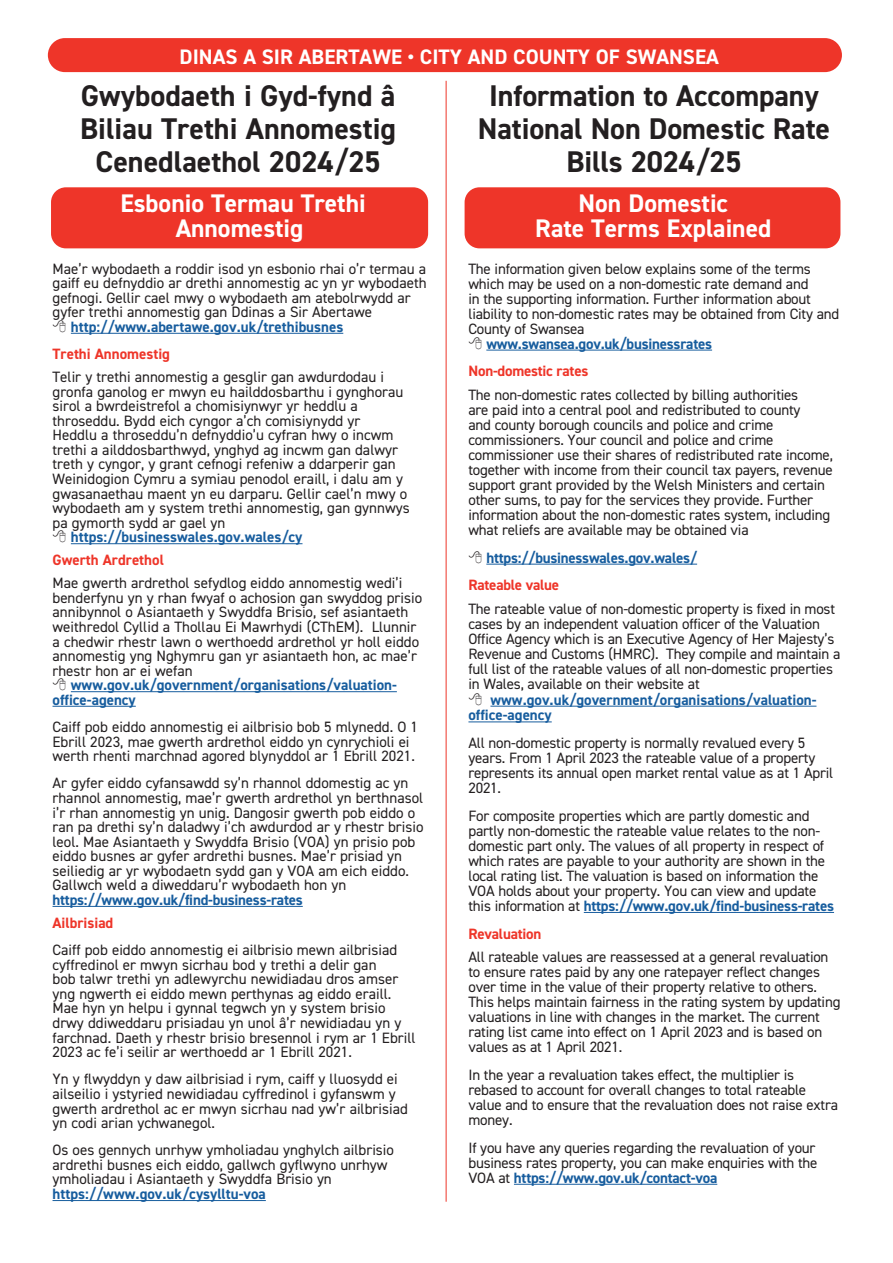
<style>
.page{position:relative;width:893px;height:1263px;background:#fff}
.page>*{position:absolute;margin:0;border:0;box-sizing:border-box;transform-origin:0 0}
.t1{font:700 30px/33px "DIN2014";color:#231f20;text-align:center}
.t2{font:700 25.5px/25.5px "DIN2014";color:#fff;text-align:center}
.t3{font:700 21px "DIN2014";color:#fff}
.t4{font:15px/14.5px "DIN2014";color:#231f20}
.t5{font:700 15px/14.5px "DIN2014";color:#175d9e}
.t6{font:700 15px "DIN2014";color:#ee3529}
.s1{font-weight:700;color:#175d9e}
</style>
<div class="page">
<div style="left:465px;top:187px;width:375px;height:61px;background:#ee3529;border-radius:15px"></div>
<hr style="left:446px;top:81px;width:1px;height:1121px;background:#ee3529">
<div style="left:48px;top:38px;width:794px;height:34px;background:#ee3529;border-radius:17px"></div>
<div style="left:51px;top:187px;width:377px;height:61px;background:#ee3529;border-radius:15px"></div>
<hr style="left:71px;top:333px;width:272px;height:1px;background:#175d9e">
<hr style="left:71px;top:543px;width:231px;height:1px;background:#175d9e">
<hr style="left:71px;top:691px;width:326px;height:1px;background:#175d9e">
<hr style="left:53px;top:706px;width:83px;height:1px;background:#175d9e">
<hr style="left:53px;top:906px;width:250px;height:1px;background:#175d9e">
<hr style="left:53px;top:1200px;width:213px;height:1px;background:#175d9e">
<hr style="left:486px;top:350px;width:226px;height:1px;background:#175d9e">
<hr style="left:486px;top:564px;width:211px;height:1px;background:#175d9e">
<hr style="left:490px;top:706px;width:326px;height:1px;background:#175d9e">
<hr style="left:468px;top:721px;width:84px;height:1px;background:#175d9e">
<hr style="left:584px;top:912px;width:250px;height:1px;background:#175d9e">
<hr style="left:514px;top:1184px;width:203px;height:1px;background:#175d9e">
<h3 class="t3" style="left:180px;top:42px;width:541px">DINAS A SIR ABERTAWE • CITY AND COUNTY OF SWANSEA</h3>
<h1 class="t1" style="left:80px;top:78px;width:317px">Gwybodaeth i Gyd-fynd â<br>Biliau Trethi Annomestig<br>Cenedlaethol 2024/25</h1>
<h2 class="t2" style="left:120px;top:190px;width:247px">Esbonio Termau Trethi<br>Annomestig</h2>
<p class="t4" style="left:53px;top:261px;width:376px">Mae’r wybodaeth a roddir isod yn esbonio rhai o’r termau a gaiff eu defnyddio ar drethi annomestig ac yn yr wybodaeth gefnogi. Gellir cael mwy o wybodaeth am atebolrwydd ar gyfer trethi annomestig gan Ddinas a Sir Abertawe</p>
<p class="t5" style="left:71px;top:319px;width:274px">http://www.abertawe.gov.uk/trethibusnes</p>
<p class="t6" style="left:53px;top:344px;width:119px">Trethi Annomestig</p>
<p class="t4" style="left:53px;top:369px;width:359px">Telir y trethi annomestig a gesglir gan awdurdodau i gronfa ganolog er mwyn eu hailddosbarthu i gynghorau sirol a bwrdeistrefol a chomisiynwyr yr heddlu a throseddu. Bydd eich cyngor a’ch comisiynydd yr<br>Heddlu a throseddu’n defnyddio’u cyfran hwy o incwm trethi a ailddosbarthwyd, ynghyd ag incwm gan dalwyr treth y cyngor, y grant cefnogi refeniw a ddarperir gan Weinidogion Cymru a symiau penodol eraill, i dalu am y gwasanaethau maent yn eu darparu. Gellir cael’n mwy o wybodaeth am y system trethi annomestig, gan gynnwys pa gymorth sydd ar gael yn</p>
<p class="t5" style="left:71px;top:530px;width:233px">https://businesswales.gov.wales/cy</p>
<p class="t6" style="left:53px;top:550px;width:113px">Gwerth Ardrethol</p>
<p class="t4" style="left:53px;top:576px;width:371px">Mae gwerth ardrethol sefydlog eiddo annomestig wedi’i benderfynu yn y rhan fwyaf o achosion gan swyddog prisio annibynnol o Asiantaeth y Swyddfa Brisio, sef asiantaeth weithredol Cyllid a Thollau Ei Mawrhydi (CThEM). Llunnir a chedwir rhestr lawn o werthoedd ardrethol yr holl eiddo annomestig yng Nghymru gan yr asiantaeth hon, ac mae’r rhestr hon ar ei wefan</p>
<p class="t5" style="left:53px;top:677px;width:346px;text-indent:18px">www.gov.uk/government/organisations/valuation&shy;office-agency</p>
<p class="t4" style="left:53px;top:719px;width:367px">Caiff pob eiddo annomestig ei ailbrisio bob 5 mlynedd. O 1<br>Ebrill 2023, mae gwerth ardrethol eiddo yn cynrychioli ei werth rhenti marchnad agored blynyddol ar 1 Ebrill 2021.</p>
<p class="t4" style="left:53px;top:776px;width:372px">Ar gyfer eiddo cyfansawdd sy’n rhannol ddomestig ac yn rhannol annomestig, mae’r gwerth ardrethol yn berthnasol i’r rhan annomestig yn unig. Dangosir gwerth pob eiddo o ran pa drethi sy’n daladwy i’ch awdurdod ar y rhestr brisio leol. Mae Asiantaeth y Swyddfa Brisio (VOA) yn prisio pob eiddo busnes ar gyfer ardrethi busnes. Mae’r prisiad yn seiliedig ar yr wybodaetn sydd gan y VOA am eich eiddo.<br>Gallwch weld a diweddaru’r wybodaeth hon yn</p>
<p class="t5" style="left:53px;top:892px;width:252px">https://www.gov.uk/find-business-rates</p>
<p class="t6" style="left:53px;top:913px;width:62px">Ailbrisiad</p>
<p class="t4" style="left:53px;top:942px;width:365px">Caiff pob eiddo annomestig ei ailbrisio mewn ailbrisiad cyffredinol er mwyn sicrhau bod y trethi a delir gan<br>bob talwr trethi yn adlewyrchu newidiadau dros amser yng ngwerth ei eiddo mewn perthynas ag eiddo eraill.<br>Mae hyn yn helpu i gynnal tegwch yn y system brisio drwy ddiweddaru prisiadau yn unol â’r newidiadau yn y farchnad. Daeth y rhestr brisio bresennol i rym ar 1 Ebrill 2023 ac fe’i seilir ar werthoedd ar 1 Ebrill 2021.</p>
<p class="t4" style="left:53px;top:1072px;width:357px">Yn y flwyddyn y daw ailbrisiad i rym, caiff y lluosydd ei ailseilio i ystyried newidiadau cyffredinol i gyfanswm y gwerth ardrethol ac er mwyn sicrhau nad yw’r ailbrisiad yn codi arian ychwanegol.</p>
<p class="t4" style="left:53px;top:1142px;width:343px">Os oes gennych unrhyw ymholiadau ynghylch ailbrisio ardrethi busnes eich eiddo, gallwch gyflwyno unrhyw ymholiadau i Asiantaeth y Swyddfa Brisio yn</p>
<p class="t5" style="left:53px;top:1186px;width:215px">https://www.gov.uk/cysylltu-voa</p>
<h1 class="t1" style="left:478px;top:78px;width:354px">Information to Accompany<br>National Non Domestic Rate<br>Bills 2024/25</h1>
<h2 class="t2" style="left:535px;top:190px;width:238px">Non Domestic<br>Rate Terms Explained</h2>
<p class="t4" style="left:468px;top:261px;width:372px;line-height:15px">The information given below explains some of the terms which may be used on a non-domestic rate demand and<br>in the supporting information. Further information about liability to non-domestic rates may be obtained from City and County of Swansea</p>
<p class="t5" style="left:486px;top:336px;width:227px">www.swansea.gov.uk/businessrates</p>
<p class="t6" style="left:468px;top:361px;width:121px">Non-domestic rates</p>
<p class="t4" style="left:468px;top:387px;width:366px;line-height:15px">The non-domestic rates collected by billing authorities<br>are paid into a central pool and redistributed to county<br>and county borough councils and police and crime commissioners. Your council and police and crime commissioner use their shares of redistributed rate income, together with income from their council tax payers, revenue support grant provided by the Welsh Ministers and certain other sums, to pay for the services they provide. Further information about the non-domestic rates system, including what reliefs are available may be obtained via</p>
<p class="t5" style="left:486px;top:550px;width:212px">https://businesswales.gov.wales/</p>
<p class="t6" style="left:468px;top:575px;width:92px">Rateable value</p>
<p class="t4" style="left:468px;top:601px;width:373px;line-height:15px">The rateable value of non-domestic property is fixed in most cases by an independent valuation officer of the Valuation Office Agency which is an Executive Agency of Her Majesty’s Revenue and Customs (HMRC). They compile and maintain a full list of the rateable values of all non-domestic properties in Wales, available on their website at</p>
<p class="t5" style="left:468px;top:691px;width:350px;line-height:15.8px;text-indent:22px">www.gov.uk/government/organisations/valuation&shy;office-agency</p>
<p class="t4" style="left:468px;top:735px;width:366px;line-height:15px">All non-domestic property is normally revalued every 5 years. From 1 April 2023 the rateable value of a property represents its annual open market rental value as at 1 April 2021.</p>
<p class="t4" style="left:468px;top:808px;width:367px;line-height:15px">For composite properties which are partly domestic and partly non-domestic the rateable value relates to the non&shy;domestic part only. The values of all property in respect of which rates are payable to your authority are shown in the local rating list. The valuation is based on information the VOA holds about your property. You can view and update this information at <span class="s1">https://www.gov.uk/find-business-rates</span></p>
<p class="t6" style="left:468px;top:923px;width:74px">Revaluation</p>
<p class="t4" style="left:468px;top:949px;width:373px;line-height:15px">All rateable values are reassessed at a general revaluation to ensure rates paid by any one ratepayer reflect changes over time in the value of their property relative to others.<br>This helps maintain fairness in the rating system by updating valuations in line with changes in the market. The current rating list came into effect on 1 April 2023 and is based on values as at 1 April 2021.</p>
<p class="t4" style="left:468px;top:1067px;width:371px;line-height:15px">In the year a revaluation takes effect, the multiplier is rebased to account for overall changes to total rateable value and to ensure that the revaluation does not raise extra money.</p>
<p class="t4" style="left:468px;top:1140px;width:351px;line-height:15px">If you have any queries regarding the revaluation of your business rates property, you can make enquiries with the<br>VOA at <span class="s1">https://www.gov.uk/contact-voa</span></p>
</div>
